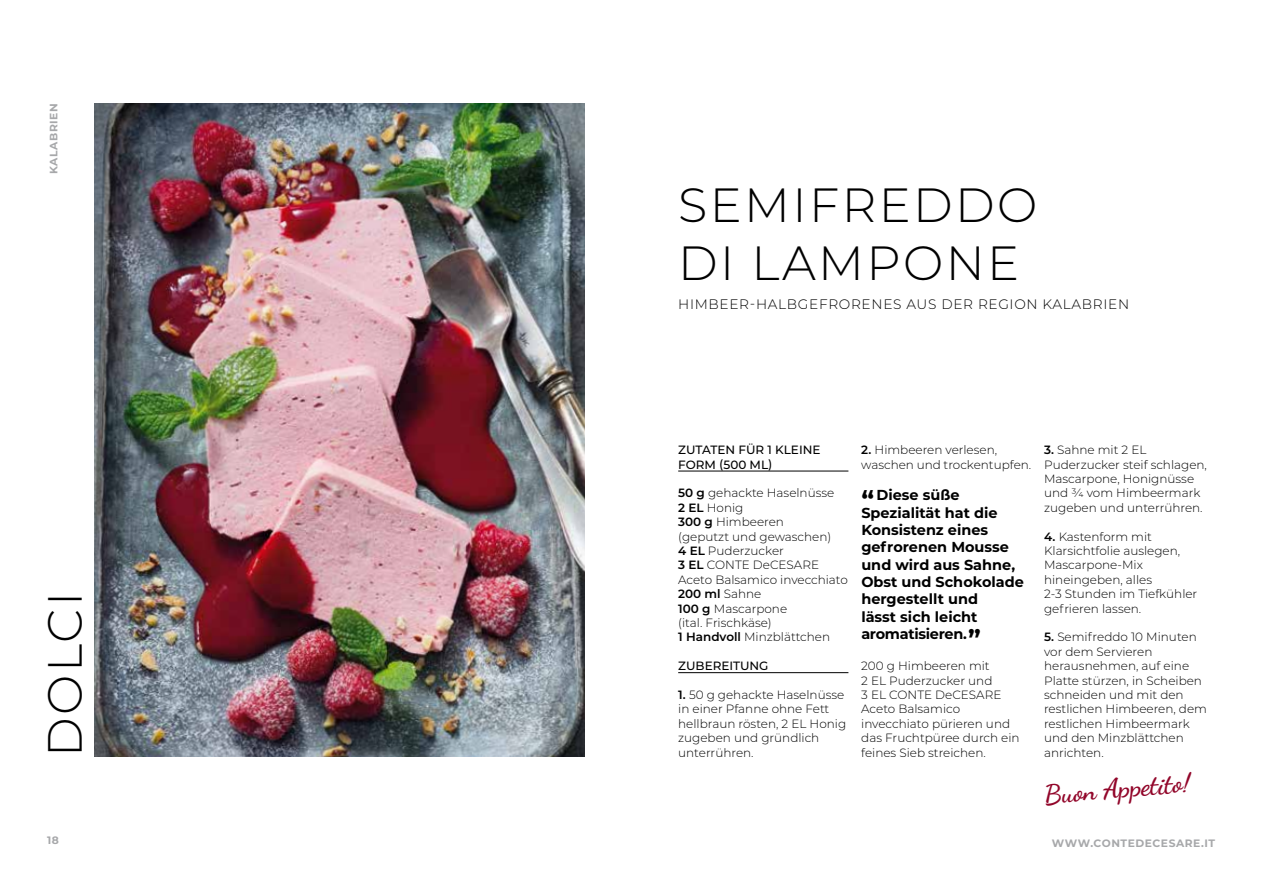
<style>
.page{position:relative;width:1263px;height:893px;background:#fff}
.page>*{position:absolute;margin:0;border:0;box-sizing:border-box;transform-origin:0 0}
.t1{font:300 48px/57.6px "Montserrat";letter-spacing:.05em;color:#000}
.t2{font:700 27px "Dancing Script";color:#92062a}
.t3{font:700 14.4px/17.4px "Montserrat";color:#000}
.t4{font:300 13.65px "Montserrat";letter-spacing:.05em;color:#000}
.t5{font:300 12px/14.4px "Montserrat";color:#000}
.t6{font:500 12px/14.4px "Montserrat";color:#000}
.t7{font:700 10.8px "Montserrat";letter-spacing:.05em;color:#a7a8aa}
.s1{font-weight:600}
.s2{font-size:25.5px}
</style>
<div class="page">
<img style="left:94px;top:104px;width:491px;height:653px">
<hr style="left:678px;top:471px;width:170px;height:1px;background:#000">
<hr style="left:678px;top:672px;width:170px;height:1px;background:#000">
<p class="t7" style="left:46px;top:174px;width:72px;rotate:-90deg">KALABRIEN</p>
<h1 class="t1" style="left:34px;top:757px;width:167px;rotate:-90deg">DOLCI</h1>
<h1 class="t1" style="left:678px;top:175px;width:361px">SEMIFREDDO<br>DI LAMPONE</h1>
<p class="t4" style="left:678px;top:295px;width:452px">HIMBEER-HALBGEFRORENES AUS DER REGION KALABRIEN</p>
<p class="t6" style="left:678px;top:442px;width:144px">ZUTATEN FÜR 1 KLEINE<br>FORM (500 ML)</p>
<p class="t5" style="left:678px;top:486px;width:171px"><span class="s1">50 g</span> gehackte Haselnüsse<br><span class="s1">2 EL</span> Honig<br><span class="s1">300 g</span> Himbeeren<br>(geputzt und gewaschen)<br><span class="s1">4 EL</span> Puderzucker<br><span class="s1">3 EL</span> CONTE DeCESARE<br>Aceto Balsamico invecchiato<br><span class="s1">200 ml</span> Sahne<br><span class="s1">100 g</span> Mascarpone<br>(ital. Frischkäse)<br><span class="s1">1 Handvoll</span> Minzblättchen</p>
<p class="t6" style="left:678px;top:658px;width:92px">ZUBEREITUNG</p>
<p class="t5" style="left:678px;top:687px;width:169px"><span class="s1">1.</span> 50 g gehackte Haselnüsse in einer Pfanne ohne Fett hellbraun rösten, 2 EL Honig zugeben und gründlich unterrühren.</p>
<p class="t5" style="left:861px;top:442px;width:172px"><span class="s1">2.</span> Himbeeren verlesen, waschen und trockentupfen.</p>
<p class="t3" style="left:861px;top:486px;width:164px"><span class="s2">“</span> Diese süße<br>Spezialität hat die<br>Konsistenz eines gefrorenen Mousse und wird aus Sahne,<br>Obst und Schokolade hergestellt und<br>lässt sich leicht aromatisieren.<span class="s2">”</span></p>
<p class="t5" style="left:861px;top:658px;width:160px">200 g Himbeeren mit<br>2 EL Puderzucker und<br>3 EL CONTE DeCESARE<br>Aceto Balsamico invecchiato pürieren und das Fruchtpüree durch ein feines Sieb streichen.</p>
<p class="t5" style="left:1044px;top:442px;width:164px"><span class="s1">3.</span> Sahne mit 2 EL<br>Puderzucker steif schlagen,<br>Mascarpone, Honignüsse und ¾ vom Himbeermark zugeben und unterrühren.</p>
<p class="t5" style="left:1044px;top:529px;width:155px"><span class="s1">4.</span> Kastenform mit<br>Klarsichtfolie auslegen,<br>Mascarpone-Mix hineingeben, alles<br>2-3 Stunden im Tiefkühler gefrieren lassen.</p>
<p class="t5" style="left:1044px;top:630px;width:164px"><span class="s1">5.</span> Semifreddo 10 Minuten vor dem Servieren herausnehmen, auf eine<br>Platte stürzen, in Scheiben schneiden und mit den restlichen Himbeeren, dem restlichen Himbeermark und den Minzblättchen anrichten.</p>
<h2 class="t2" style="left:1043px;top:778px;width:148px;rotate:-5deg">Buon Appetito!</h2>
<p class="t7" style="left:47px;top:833px;width:13px">18</p>
<p class="t7" style="left:1052px;top:835px;width:165px">WWW.CONTEDECESARE.IT</p>
</div>
